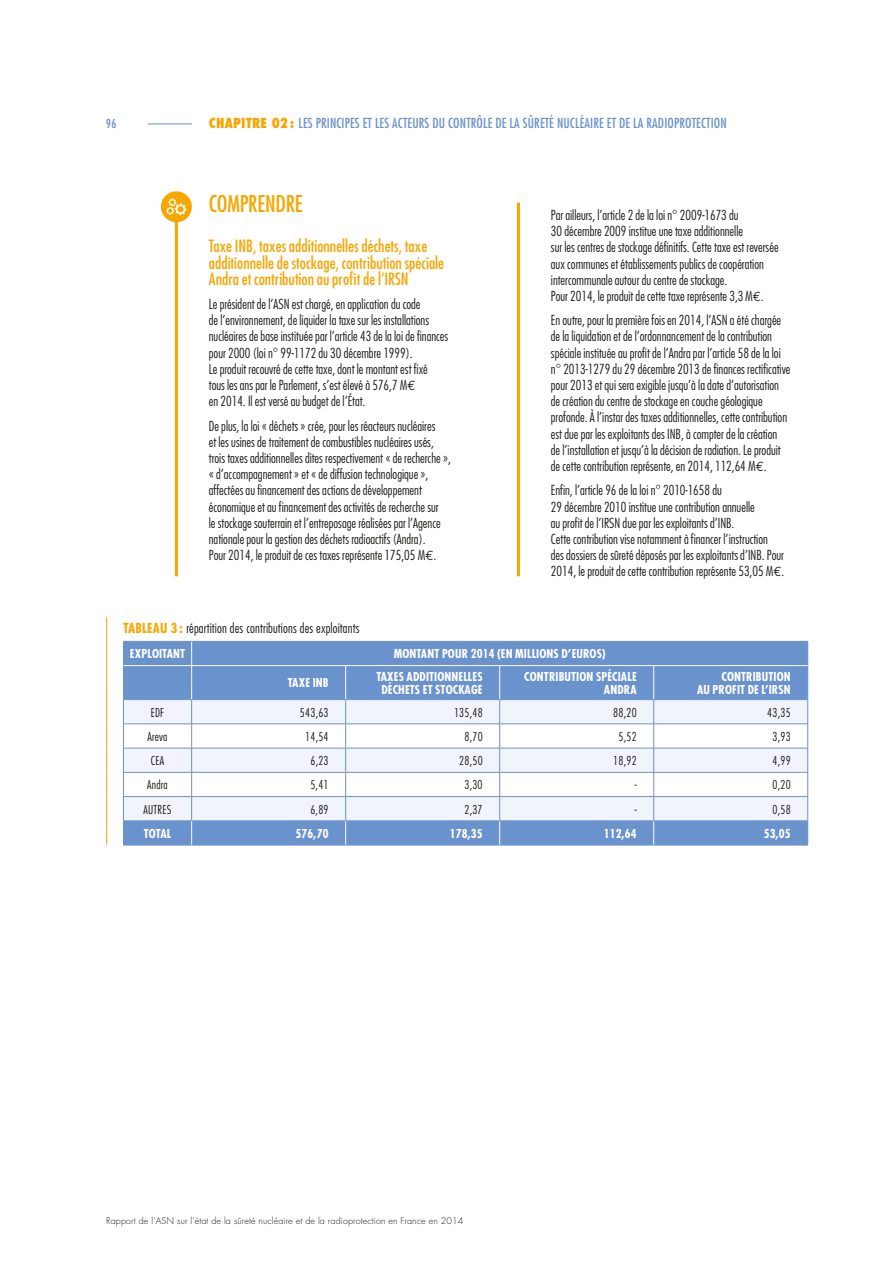
<style>
.page{position:relative;width:893px;height:1263px;background:#fff}
.page>*{position:absolute;margin:0;border:0;box-sizing:border-box;transform-origin:0 0}
.t1{font:condensed 22.5px "Futura";letter-spacing:-.01em;color:#f7a600}
.t2{font:condensed 16.5px/16.2px "Futura";color:#f7a600}
.t3{font:300 condensed 13.5px/16.2px "Futura";color:#1d1d1b}
.t4{font:condensed 13.5px "Futura";letter-spacing:.01em;color:#6a92cc}
.t5{font:700 condensed 12px/13.5px "Futura";letter-spacing:.01em;color:#fff;text-align:right}
.t6{font:300 condensed 12px "Futura";letter-spacing:.02em;color:#1d1d1b}
.t7{font:condensed 12px "Futura Std";color:#6a92cc}
.t8{font:300 9px "Futura Std";letter-spacing:.01em;color:#1d1d1b}
.s1{font-family:"Futura Std";font-weight:800;color:#f7a600}
.s2{font-family:"Euro Mono";font-weight:400;font-stretch:normal}
.s3{font-weight:700;color:#f7a600}
</style>
<div class="page">
<div style="left:161px;top:191px;width:31px;height:31px;background:#f7a600;border-radius:50%"></div>
<svg style="left:166px;top:198px;width:20px;height:17px"></svg>
<hr style="left:175px;top:216px;width:3px;height:360px;background:#f7a600">
<hr style="left:106px;top:617px;width:1px;height:228px;background:#f7a600">
<div style="left:124px;top:642px;width:683px;height:203px;background:#6a92cc"></div>
<div style="left:124px;top:700px;width:683px;height:120px;background:#f2f4fb"></div>
<svg style="left:124px;top:724px;width:683px;height:72px"></svg>
<svg style="left:191px;top:642px;width:1px;height:23px"></svg>
<hr style="left:191px;top:666px;width:1px;height:33px;background:#fff">
<hr style="left:345px;top:666px;width:1px;height:33px;background:#fff">
<hr style="left:499px;top:666px;width:1px;height:33px;background:#fff">
<hr style="left:653px;top:666px;width:1px;height:33px;background:#fff">
<hr style="left:123px;top:723px;width:69px;height:1px;background:#6a92cc">
<hr style="left:192px;top:723px;width:154px;height:1px;background:#6a92cc">
<hr style="left:123px;top:748px;width:69px;height:1px;background:#6a92cc">
<hr style="left:192px;top:748px;width:154px;height:1px;background:#6a92cc">
<hr style="left:346px;top:748px;width:154px;height:1px;background:#6a92cc">
<hr style="left:500px;top:748px;width:154px;height:1px;background:#6a92cc">
<hr style="left:654px;top:748px;width:154px;height:1px;background:#6a92cc">
<hr style="left:123px;top:772px;width:69px;height:1px;background:#6a92cc">
<hr style="left:192px;top:772px;width:154px;height:1px;background:#6a92cc">
<hr style="left:346px;top:772px;width:154px;height:1px;background:#6a92cc">
<hr style="left:500px;top:772px;width:154px;height:1px;background:#6a92cc">
<hr style="left:654px;top:772px;width:154px;height:1px;background:#6a92cc">
<hr style="left:123px;top:796px;width:69px;height:1px;background:#6a92cc">
<hr style="left:192px;top:796px;width:154px;height:1px;background:#6a92cc">
<svg style="left:191px;top:700px;width:1px;height:145px"></svg>
<hr style="left:346px;top:796px;width:154px;height:1px;background:#6a92cc">
<hr style="left:500px;top:796px;width:154px;height:1px;background:#6a92cc">
<hr style="left:654px;top:796px;width:154px;height:1px;background:#6a92cc">
<hr style="left:123px;top:641px;width:69px;height:1px;background:#6a92cc">
<svg style="left:123px;top:641px;width:1px;height:25px"></svg>
<hr style="left:192px;top:641px;width:154px;height:1px;background:#6a92cc">
<hr style="left:346px;top:641px;width:154px;height:1px;background:#6a92cc">
<hr style="left:500px;top:641px;width:154px;height:1px;background:#6a92cc">
<hr style="left:654px;top:641px;width:154px;height:1px;background:#6a92cc">
<svg style="left:807px;top:642px;width:1px;height:24px"></svg>
<hr style="left:123px;top:666px;width:1px;height:33px;background:#6a92cc">
<hr style="left:807px;top:666px;width:1px;height:33px;background:#6a92cc">
<hr style="left:123px;top:699px;width:69px;height:1px;background:#6a92cc">
<hr style="left:192px;top:699px;width:154px;height:1px;background:#6a92cc">
<hr style="left:123px;top:820px;width:69px;height:1px;background:#6a92cc">
<svg style="left:123px;top:700px;width:1px;height:145px"></svg>
<hr style="left:192px;top:820px;width:154px;height:1px;background:#6a92cc">
<hr style="left:346px;top:820px;width:154px;height:1px;background:#6a92cc">
<hr style="left:500px;top:820px;width:154px;height:1px;background:#6a92cc">
<hr style="left:654px;top:820px;width:154px;height:1px;background:#6a92cc">
<hr style="left:123px;top:845px;width:69px;height:1px;background:#6a92cc">
<hr style="left:192px;top:845px;width:154px;height:1px;background:#6a92cc">
<hr style="left:346px;top:845px;width:154px;height:1px;background:#6a92cc">
<hr style="left:500px;top:845px;width:154px;height:1px;background:#6a92cc">
<hr style="left:654px;top:845px;width:154px;height:1px;background:#6a92cc">
<hr style="left:124px;top:665px;width:68px;height:1px;background:#fff">
<hr style="left:192px;top:665px;width:154px;height:1px;background:#fff">
<hr style="left:346px;top:665px;width:154px;height:1px;background:#fff">
<hr style="left:500px;top:665px;width:154px;height:1px;background:#fff">
<hr style="left:654px;top:665px;width:153px;height:1px;background:#fff">
<hr style="left:346px;top:699px;width:154px;height:1px;background:#6a92cc">
<svg style="left:345px;top:700px;width:1px;height:145px"></svg>
<svg style="left:653px;top:700px;width:1px;height:145px"></svg>
<hr style="left:346px;top:723px;width:154px;height:1px;background:#6a92cc">
<hr style="left:500px;top:699px;width:154px;height:1px;background:#6a92cc">
<svg style="left:499px;top:700px;width:1px;height:145px"></svg>
<hr style="left:654px;top:699px;width:154px;height:1px;background:#6a92cc">
<svg style="left:807px;top:700px;width:1px;height:145px"></svg>
<hr style="left:500px;top:723px;width:154px;height:1px;background:#6a92cc">
<hr style="left:654px;top:723px;width:154px;height:1px;background:#6a92cc">
<hr style="left:517px;top:202px;width:3px;height:374px;background:#f7a600">
<hr style="left:148px;top:124px;width:44px;height:1px;background:#6a92cc">
<p class="t7" style="left:106px;top:116px;width:11px">96</p>
<p class="t4" style="left:209px;top:114px;width:519px"><span class="s1">CHAPITRE 02:</span> LES PRINCIPES ET LES ACTEURS DU CONTRÔLE DE LA SÛRETÉ NUCLÉAIRE ET DE LA RADIOPROTECTION</p>
<h1 class="t1" style="left:209px;top:189px;width:95px">COMPRENDRE</h1>
<p class="t2" style="left:209px;top:238px;width:237px">Taxe INB, taxes additionnelles déchets, taxe additionnelle de stockage, contribution spéciale<br>Andra et contribution au profit de l’IRSN</p>
<p class="t3" style="left:209px;top:296px;width:241px">Le président de l’ASN est chargé, en application du code<br>de l’environnement, de liquider la taxe sur les installations nucléaires de base instituée par l’article 43 de la loi de finances pour 2000 (loi n° 99-1172 du 30 décembre 1999).<br>Le produit recouvré de cette taxe, dont le montant est fixé<br>tous les ans par le Parlement, s’est élevé à 576,7 M<span class="s2">€<br></span>en 2014. Il est versé au budget de l’État.</p>
<p class="t3" style="left:209px;top:417px;width:244px">De plus, la loi « déchets » crée, pour les réacteurs nucléaires<br>et les usines de traitement de combustibles nucléaires usés, trois taxes additionnelles dites respectivement « de recherche », « d’accompagnement » et « de diffusion technologique », affectées au financement des actions de développement économique et au financement des activités de recherche sur<br>le stockage souterrain et l’entreposage réalisées par l’Agence nationale pour la gestion des déchets radioactifs (Andra).<br>Pour 2014, le produit de ces taxes représente 175,05 M<span class="s2">€</span>.</p>
<p class="t3" style="left:551px;top:207px;width:229px">Par ailleurs, l’article 2 de la loi n° 2009-1673 du<br>30 décembre 2009 institue une taxe additionnelle<br>sur les centres de stockage définitifs. Cette taxe est reversée aux communes et établissements publics de coopération intercommunale autour du centre de stockage.<br>Pour 2014, le produit de cette taxe représente 3,3M<span class="s2">€</span>.</p>
<p class="t3" style="left:551px;top:312px;width:241px">En outre, pour la première fois en 2014, l’ASN a été chargée de la liquidation et de l’ordonnancement de la contribution spéciale instituée au profit de l’Andra par l’article 58 de la loi n° 2013-1279 du 29 décembre 2013 de finances rectificative pour 2013 et qui sera exigible jusqu’à la date d’autorisation de création du centre de stockage en couche géologique profonde. À l’instar des taxes additionnelles, cette contribution est due par les exploitants des INB, à compter de la création<br>de l’installation et jusqu’à la décision de radiation. Le produit de cette contribution représente, en 2014, 112,64 M<span class="s2">€</span>.</p>
<p class="t3" style="left:551px;top:482px;width:235px">Enfin, l’article 96 de la loi n° 2010-1658 du<br>29 décembre 2010 institue une contribution annuelle<br>au profit de l’IRSN due par les exploitants d’INB.<br>Cette contribution vise notamment à financer l’instruction des dossiers de sûreté déposés par les exploitants d’INB. Pour 2014, le produit de cette contribution représente 53,05 M<span class="s2">€</span>.</p>
<p class="t3" style="left:123px;top:620px;width:238px"><span class="s3">TABLEAU 3 :</span> répartition des contributions des exploitants</p>
<p class="t5" style="left:130px;top:647px;width:57px">EXPLOITANT</p>
<p class="t5" style="left:394px;top:647px;width:214px">MONTANT POUR 2014 (EN MILLIONS D’EUROS)</p>
<p class="t5" style="left:288px;top:676px;width:42px">TAXE INB</p>
<p class="t5" style="left:376px;top:669px;width:108px;text-align:center">TAXES ADDITIONNELLES<br>DÉCHETS ET STOCKAGE</p>
<p class="t5" style="left:524px;top:669px;width:114px">CONTRIBUTION SPÉCIALE<br>ANDRA</p>
<p class="t5" style="left:697px;top:669px;width:95px">CONTRIBUTION<br>AU PROFIT DE L’IRSN</p>
<p class="t6" style="left:151px;top:705px;width:15px">EDF</p>
<p class="t6" style="left:300px;top:705px;width:30px">543,63</p>
<p class="t6" style="left:454px;top:705px;width:30px">135,48</p>
<p class="t6" style="left:613px;top:705px;width:25px">88,20</p>
<p class="t6" style="left:767px;top:705px;width:25px">43,35</p>
<p class="t6" style="left:148px;top:729px;width:21px">Areva</p>
<p class="t6" style="left:305px;top:729px;width:25px">14,54</p>
<p class="t6" style="left:464px;top:729px;width:20px">8,70</p>
<p class="t6" style="left:618px;top:729px;width:20px">5,52</p>
<p class="t6" style="left:772px;top:729px;width:20px">3,93</p>
<p class="t6" style="left:151px;top:753px;width:15px">CEA</p>
<p class="t6" style="left:310px;top:753px;width:20px">6,23</p>
<p class="t6" style="left:459px;top:753px;width:25px">28,50</p>
<p class="t6" style="left:613px;top:753px;width:25px">18,92</p>
<p class="t6" style="left:772px;top:753px;width:20px">4,99</p>
<p class="t6" style="left:147px;top:777px;width:22px">Andra</p>
<p class="t6" style="left:310px;top:777px;width:20px">5,41</p>
<p class="t6" style="left:464px;top:777px;width:20px">3,30</p>
<p class="t6" style="left:635px;top:777px;width:3px">-</p>
<p class="t6" style="left:772px;top:777px;width:20px">0,20</p>
<p class="t6" style="left:144px;top:801px;width:29px">AUTRES</p>
<p class="t6" style="left:310px;top:801px;width:20px">6,89</p>
<p class="t6" style="left:464px;top:801px;width:20px">2,37</p>
<p class="t6" style="left:635px;top:801px;width:3px">-</p>
<p class="t6" style="left:772px;top:801px;width:20px">0,58</p>
<p class="t5" style="left:144px;top:826px;width:29px">TOTAL</p>
<p class="t5" style="left:296px;top:826px;width:34px">576,70</p>
<p class="t5" style="left:450px;top:826px;width:34px">178,35</p>
<p class="t5" style="left:604px;top:826px;width:34px">112,64</p>
<p class="t5" style="left:764px;top:826px;width:28px">53,05</p>
<p class="t8" style="left:106px;top:1216px;width:359px">Rapport de l’ASN sur l’état de la sûreté nucléaire et de la radioprotection en France en 2014</p>
</div>
